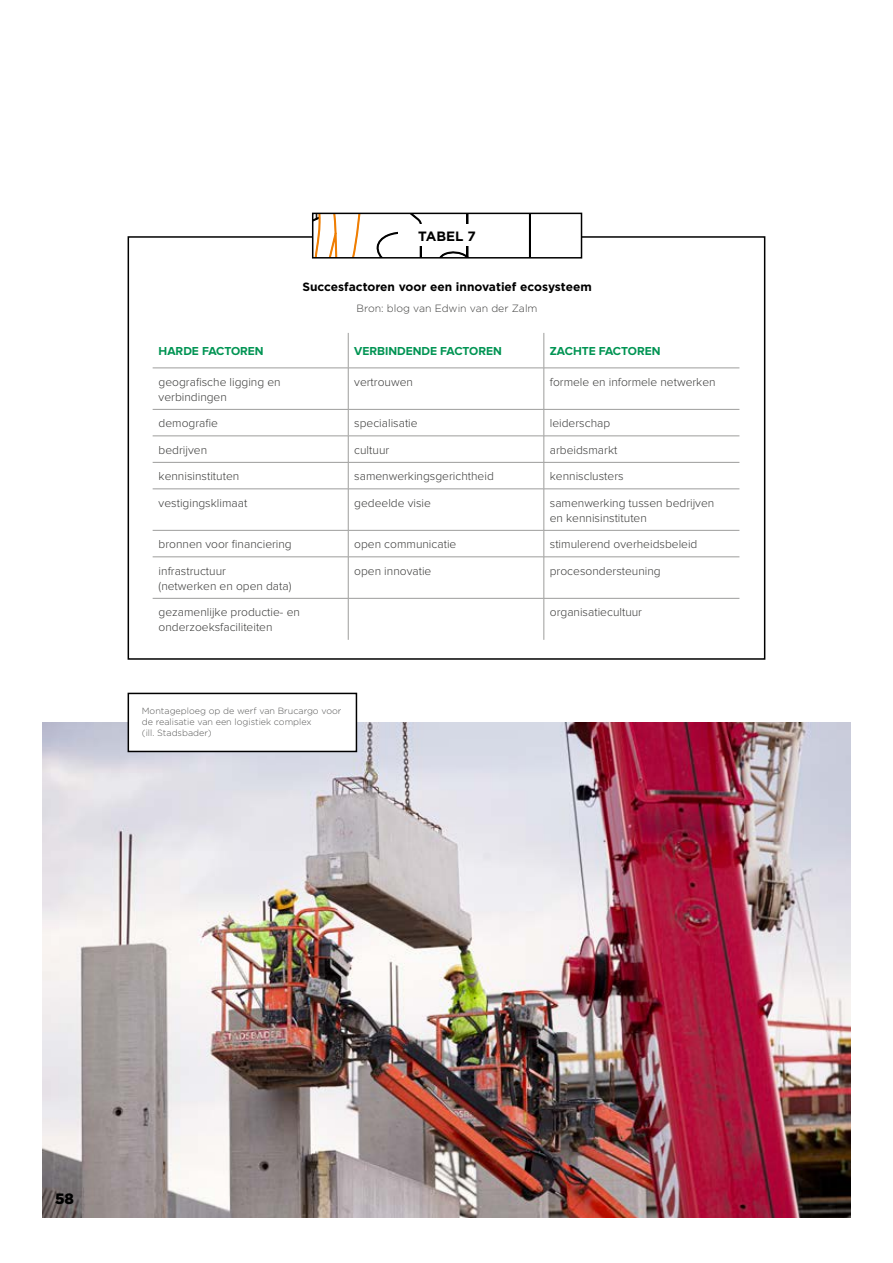
<style>
.page{position:relative;width:893px;height:1263px;background:#fff}
.page>*{position:absolute;margin:0;border:0;box-sizing:border-box;transform-origin:0 0}
.t1{font:900 15px "Gotham";color:#000}
.t2{font:700 13.5px "Gotham";color:#000}
.t3{font:300 12px/15px "Proxima Nova";color:#3c3c3b}
.t4{font:700 12px "Proxima Nova";color:#009453}
.t5{font:700 12px "Gotham";color:#000}
.t6{font:300 10.5px "Gotham";color:#3c3c3b}
.t7{font:300 9px/10.8px "Gotham";color:#575756}
</style>
<div class="page">
<img style="left:43px;top:723px;width:807px;height:495px">
<div style="left:128px;top:693px;width:228px;height:58px;background:#fff"></div>
<div style="left:128px;top:693px;width:229px;height:59px;border:2px solid #000"></div>
<div style="left:128px;top:236px;width:637px;height:424px;border:2px solid #000"></div>
<svg style="left:315px;top:216px;width:264px;height:40px"></svg>
<div style="left:312px;top:213px;width:270px;height:46px;border:2px solid #000"></div>
<div style="left:398px;top:224px;width:98px;height:22px;background:#fff"></div>
<hr style="left:153px;top:368px;width:195px;height:1px;background:#9d9d9c">
<hr style="left:348px;top:368px;width:196px;height:1px;background:#9d9d9c">
<hr style="left:544px;top:368px;width:195px;height:1px;background:#9d9d9c">
<hr style="left:348px;top:333px;width:1px;height:35px;background:#9d9d9c">
<hr style="left:544px;top:333px;width:1px;height:35px;background:#9d9d9c">
<hr style="left:348px;top:368px;width:1px;height:41px;background:#9d9d9c">
<hr style="left:544px;top:368px;width:1px;height:41px;background:#9d9d9c">
<svg style="left:348px;top:410px;width:1px;height:79px"></svg>
<svg style="left:544px;top:410px;width:1px;height:79px"></svg>
<hr style="left:348px;top:489px;width:1px;height:41px;background:#9d9d9c">
<hr style="left:544px;top:489px;width:1px;height:41px;background:#9d9d9c">
<svg style="left:348px;top:531px;width:1px;height:26px"></svg>
<svg style="left:544px;top:531px;width:1px;height:26px"></svg>
<hr style="left:348px;top:557px;width:1px;height:41px;background:#9d9d9c">
<hr style="left:544px;top:557px;width:1px;height:41px;background:#9d9d9c">
<hr style="left:348px;top:598px;width:1px;height:42px;background:#9d9d9c">
<hr style="left:544px;top:598px;width:1px;height:42px;background:#9d9d9c">
<hr style="left:153px;top:409px;width:195px;height:1px;background:#9d9d9c">
<hr style="left:348px;top:409px;width:196px;height:1px;background:#9d9d9c">
<hr style="left:544px;top:409px;width:195px;height:1px;background:#9d9d9c">
<hr style="left:153px;top:436px;width:195px;height:1px;background:#9d9d9c">
<hr style="left:348px;top:436px;width:196px;height:1px;background:#9d9d9c">
<hr style="left:544px;top:436px;width:195px;height:1px;background:#9d9d9c">
<hr style="left:153px;top:462px;width:195px;height:1px;background:#9d9d9c">
<hr style="left:348px;top:462px;width:196px;height:1px;background:#9d9d9c">
<hr style="left:544px;top:462px;width:195px;height:1px;background:#9d9d9c">
<hr style="left:153px;top:489px;width:195px;height:1px;background:#9d9d9c">
<hr style="left:348px;top:489px;width:196px;height:1px;background:#9d9d9c">
<hr style="left:544px;top:489px;width:195px;height:1px;background:#9d9d9c">
<hr style="left:153px;top:530px;width:195px;height:1px;background:#9d9d9c">
<hr style="left:348px;top:530px;width:196px;height:1px;background:#9d9d9c">
<hr style="left:544px;top:530px;width:195px;height:1px;background:#9d9d9c">
<hr style="left:153px;top:557px;width:195px;height:1px;background:#9d9d9c">
<hr style="left:348px;top:557px;width:196px;height:1px;background:#9d9d9c">
<hr style="left:544px;top:557px;width:195px;height:1px;background:#9d9d9c">
<hr style="left:153px;top:598px;width:195px;height:1px;background:#9d9d9c">
<hr style="left:348px;top:598px;width:196px;height:1px;background:#9d9d9c">
<hr style="left:544px;top:598px;width:195px;height:1px;background:#9d9d9c">
<p class="t2" style="left:418px;top:227px;width:59px">TABEL 7</p>
<p class="t5" style="left:302px;top:279px;width:291px">Succesfactoren voor een innovatief ecosysteem</p>
<p class="t6" style="left:357px;top:302px;width:182px">Bron: blog van Edwin van der Zalm</p>
<p class="t4" style="left:159px;top:344px;width:107px">HARDE FACTOREN</p>
<p class="t4" style="left:354px;top:344px;width:149px">VERBINDENDE FACTOREN</p>
<p class="t4" style="left:550px;top:344px;width:112px">ZACHTE FACTOREN</p>
<p class="t3" style="left:159px;top:374px;width:124px">geografische ligging en verbindingen</p>
<p class="t3" style="left:354px;top:374px;width:60px">vertrouwen</p>
<p class="t3" style="left:550px;top:374px;width:167px">formele en informele netwerken</p>
<p class="t3" style="left:159px;top:416px;width:61px">demografie</p>
<p class="t3" style="left:354px;top:416px;width:65px">specialisatie</p>
<p class="t3" style="left:550px;top:416px;width:62px">leiderschap</p>
<p class="t3" style="left:159px;top:442px;width:50px">bedrijven</p>
<p class="t3" style="left:354px;top:442px;width:37px">cultuur</p>
<p class="t3" style="left:550px;top:442px;width:69px">arbeidsmarkt</p>
<p class="t3" style="left:159px;top:469px;width:82px">kennisinstituten</p>
<p class="t3" style="left:354px;top:469px;width:141px">samenwerkingsgerichtheid</p>
<p class="t3" style="left:550px;top:469px;width:75px">kennisclusters</p>
<p class="t3" style="left:159px;top:495px;width:90px">vestigingsklimaat</p>
<p class="t3" style="left:354px;top:495px;width:78px">gedeelde visie</p>
<p class="t3" style="left:550px;top:495px;width:166px">samenwerking tussen bedrijven en kennisinstituten</p>
<p class="t3" style="left:159px;top:537px;width:135px">bronnen voor financiering</p>
<p class="t3" style="left:354px;top:537px;width:104px">open communicatie</p>
<p class="t3" style="left:550px;top:537px;width:149px">stimulerend overheidsbeleid</p>
<p class="t3" style="left:159px;top:563px;width:134px">infrastructuur<br>(netwerken en open data)</p>
<p class="t3" style="left:354px;top:563px;width:79px">open innovatie</p>
<p class="t3" style="left:550px;top:563px;width:112px">procesondersteuning</p>
<p class="t3" style="left:159px;top:605px;width:143px">gezamenlijke productie- en onderzoeksfaciliteiten</p>
<p class="t3" style="left:550px;top:605px;width:94px">organisatiecultuur</p>
<p class="t7" style="left:142px;top:705px;width:201px">Montageploeg op de werf van Brucargo voor de realisatie van een logistiek complex<br>(ill. Stadsbader)</p>
<p class="t1" style="left:55px;top:1188px;width:20px">58</p>
</div>
